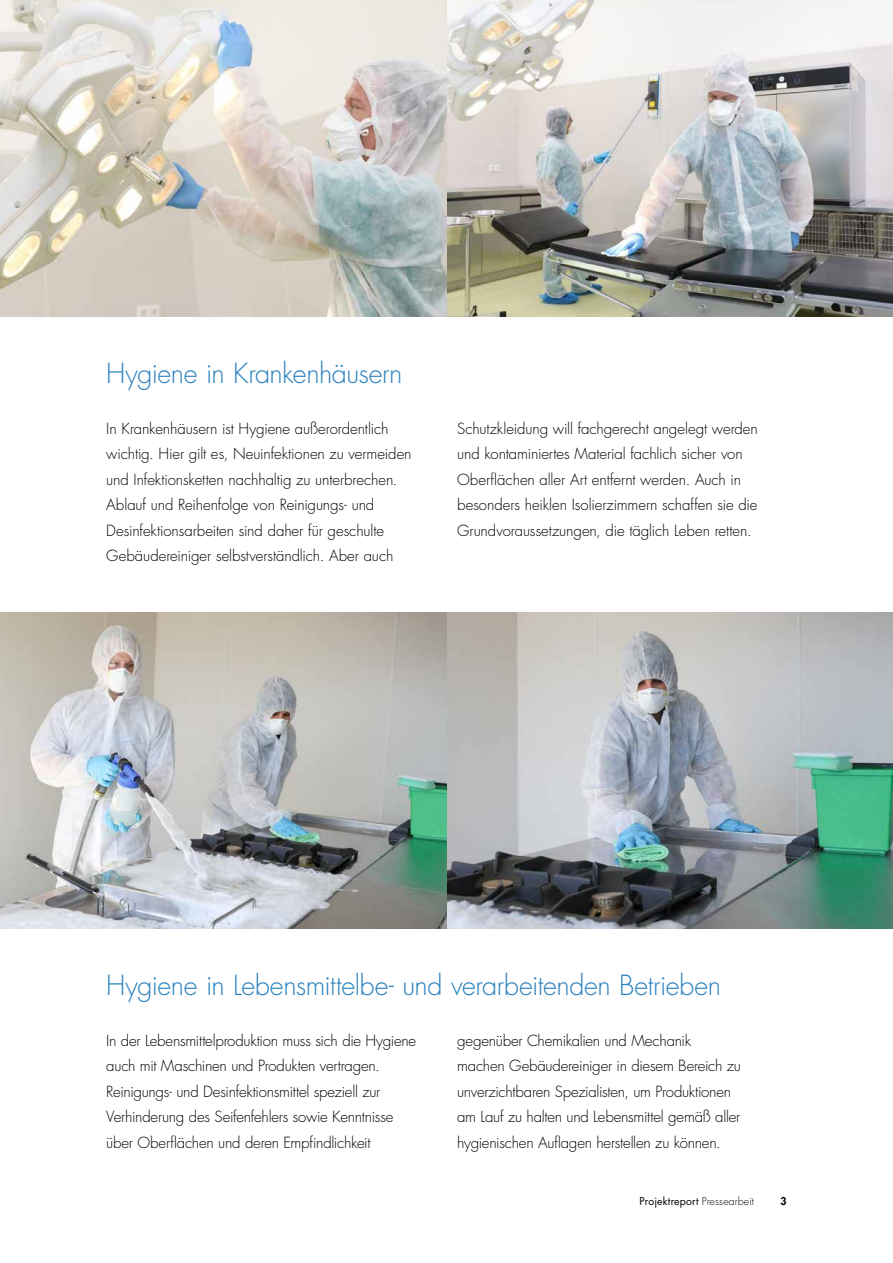
<style>
.page{position:relative;width:893px;height:1263px;background:#fff}
.page>*{position:absolute;margin:0;border:0;box-sizing:border-box;transform-origin:0 0}
.t1{font:300 27px "Futura";letter-spacing:-.015em;color:#2981bd}
.t2{font:300 15px/25.5px "Futura";letter-spacing:-.01em;color:#000}
.t3{font:10.5px "Futura";letter-spacing:.015em;color:#000}
.t4{font:800 10.5px "Futura";color:#000}
.s1{font-weight:300}
</style>
<div class="page">
<img style="left:0;top:0;width:893px;height:317px">
<img style="left:0;top:612px;width:893px;height:317px">
<h1 class="t1" style="left:106px;top:355px;width:298px">Hygiene in Krankenhäusern</h1>
<p class="t2" style="left:106px;top:416px;width:307px">In Krankenhäusern ist Hygiene außerordentlich wichtig. Hier gilt es, Neuinfektionen zu vermeiden und Infektionsketten nachhaltig zu unterbrechen.<br>Ablauf und Reihenfolge von Reinigungs- und Desinfektionsarbeiten sind daher für geschulte Gebäudereiniger selbstverständlich. Aber auch</p>
<p class="t2" style="left:457px;top:416px;width:302px">Schutzkleidung will fachgerecht angelegt werden und kontaminiertes Material fachlich sicher von Oberflächen aller Art entfernt werden. Auch in besonders heiklen Isolierzimmern schaffen sie die Grundvoraussetzungen, die täglich Leben retten.</p>
<h1 class="t1" style="left:106px;top:967px;width:616px">Hygiene in Lebensmittelbe- und verarbeitenden Betrieben</h1>
<p class="t2" style="left:106px;top:1028px;width:311px">In der Lebensmittelproduktion muss sich die Hygiene auch mit Maschinen und Produkten vertragen.<br>Reinigungs- und Desinfektionsmittel speziell zur Verhinderung des Seifenfehlers sowie Kenntnisse über Oberflächen und deren Empfindlichkeit</p>
<p class="t2" style="left:457px;top:1028px;width:285px">gegenüber Chemikalien und Mechanik machen Gebäudereiniger in diesem Bereich zu unverzichtbaren Spezialisten, um Produktionen am Lauf zu halten und Lebensmittel gemäß aller hygienischen Auflagen herstellen zu können.</p>
<p class="t3" style="left:640px;top:1193px;width:116px">Projektreport <span class="s1">Pressearbeit</span></p>
<p class="t4" style="left:781px;top:1194px;width:8px">3</p>
</div>
